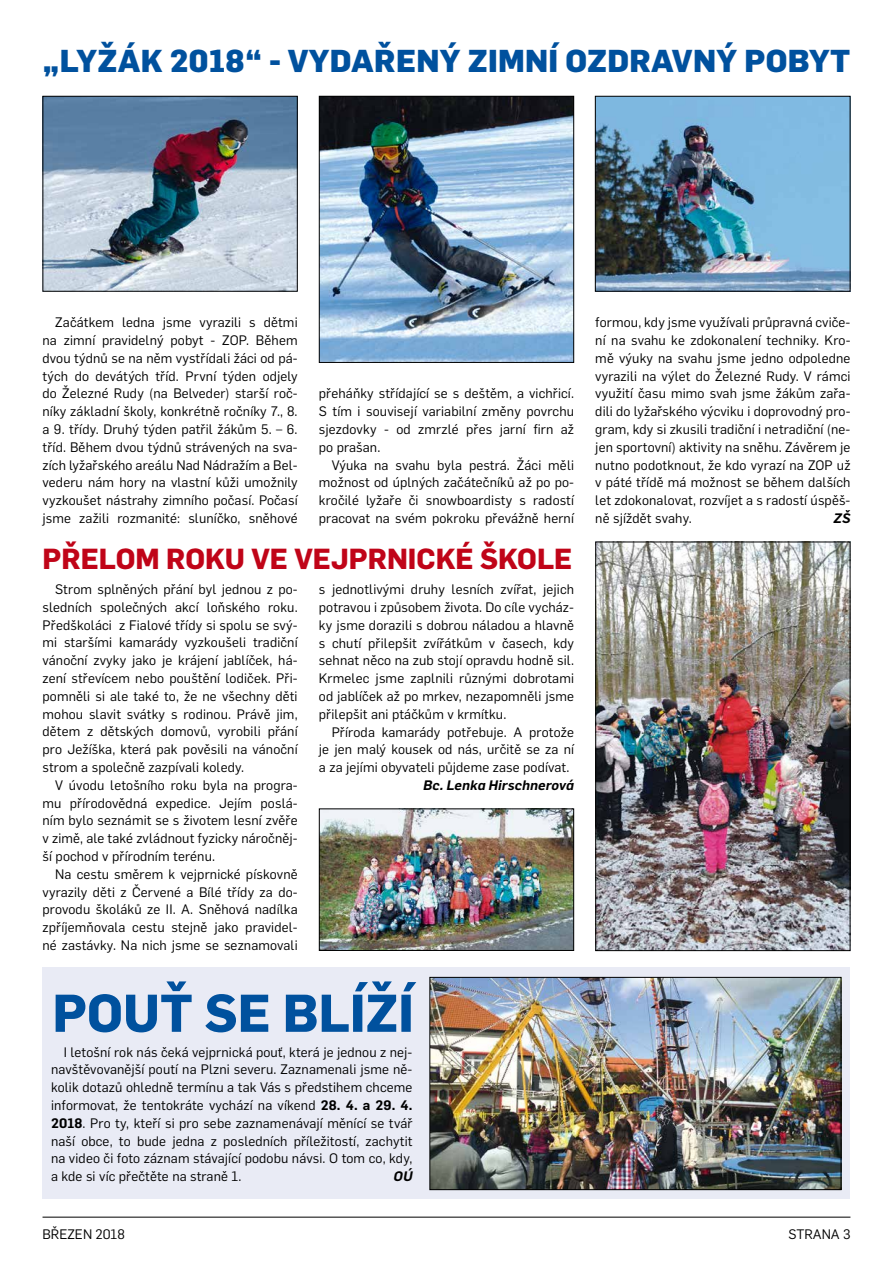
<style>
.page{position:relative;width:893px;height:1263px;background:#fff}
.page>*{position:absolute;margin:0;border:0;box-sizing:border-box;transform-origin:0 0}
.t1{font:700 52.05px "Flama";color:#00519e}
.t2{font:800 31.05px "Flama";letter-spacing:.01em;color:#00519e}
.t3{font:700 28.5px "Flama";color:#c00418}
.t4{font:13.5px/17.9px "Flama";letter-spacing:.01em;color:#000;text-align:justify}
.t5{font:italic 600 13.5px "Flama";letter-spacing:.01em;color:#000}
.s1{font-weight:600}
</style>
<div class="page">
<hr style="left:43px;top:1217px;width:807px;height:1px;background:#000">
<img style="left:321px;top:810px;width:251px;height:139px">
<div style="left:319px;top:808px;width:255px;height:143px;border:1px solid #000"></div>
<img style="left:597px;top:544px;width:251px;height:405px">
<div style="left:595px;top:542px;width:255px;height:409px;border:1px solid #000"></div>
<img style="left:597px;top:98px;width:251px;height:192px">
<div style="left:595px;top:96px;width:255px;height:196px;border:1px solid #000"></div>
<img style="left:321px;top:98px;width:251px;height:263px">
<div style="left:319px;top:96px;width:255px;height:267px;border:1px solid #000"></div>
<img style="left:45px;top:98px;width:251px;height:192px">
<div style="left:43px;top:96px;width:255px;height:196px;border:1px solid #000"></div>
<div style="left:43px;top:968px;width:807px;height:231px;background:#e9ebf5"></div>
<img style="left:431px;top:979px;width:408px;height:209px">
<div style="left:429px;top:977px;width:412px;height:213px;border:1px solid #000"></div>
<h2 class="t2" style="left:43px;top:38px;width:809px">„LYŽÁK 2018“ - VYDAŘENÝ ZIMNÍ OZDRAVNÝ POBYT</h2>
<p class="t4" style="left:43px;top:313px;width:257px;text-indent:13px">Začátkem ledna jsme vyrazili s dětmi na zimní pravidelný pobyt - ZOP. Během dvou týdnů se na něm vystřídali žáci od pá&shy;tých do devátých tříd. První týden odjely do Železné Rudy (na Belveder) starší roč&shy;níky základní školy, konkrétně ročníky 7., 8. a 9. třídy. Druhý týden patřil žákům 5. – 6. tříd. Během dvou týdnů strávených na sva&shy;zích lyžařského areálu Nad Nádražím a Bel&shy;vederu nám hory na vlastní kůži umožnily vyzkoušet nástrahy zimního počasí. Počasí jsme zažili rozmanité: sluníčko, sněhové</p>
<p class="t4" style="left:319px;top:384px;width:257px">přeháňky střídající se s deštěm, a vichřicí.<br>S tím i souvisejí variabilní změny povrchu sjezdovky - od zmrzlé přes jarní firn až po prašan.</p>
<p class="t4" style="left:319px;top:455px;width:257px;text-indent:13px">Výuka na svahu byla pestrá. Žáci měli možnost od úplných začátečníků až po po&shy;kročilé lyžaře či snowboardisty s radostí pracovat na svém pokroku převážně herní</p>
<h3 class="t3" style="left:43px;top:538px;width:531px">PŘELOM ROKU VE VEJPRNICKÉ ŠKOLE</h3>
<p class="t4" style="left:43px;top:579px;width:257px;text-indent:13px">Strom splněných přání byl jednou z po&shy;sledních společných akcí loňského roku.<br>Předškoláci z Fialové třídy si spolu se svý&shy;mi staršími kamarády vyzkoušeli tradiční vánoční zvyky jako je krájení jablíček, há&shy;zení střevícem nebo pouštění lodiček. Při&shy;pomněli si ale také to, že ne všechny děti mohou slavit svátky s rodinou. Právě jim, dětem z dětských domovů, vyrobili přání pro Ježíška, která pak pověsili na vánoční strom a společně zazpívali koledy.</p>
<p class="t4" style="left:43px;top:775px;width:257px;text-indent:13px">V úvodu letošního roku byla na progra&shy;mu přírodovědná expedice. Jejím poslá&shy;ním bylo seznámit se s životem lesní zvěře v zimě, ale také zvládnout fyzicky náročněj&shy;ší pochod v přírodním terénu.</p>
<p class="t4" style="left:43px;top:864px;width:257px;text-indent:13px">Na cestu směrem k vejprnické pískovně vyrazily děti z Červené a Bílé třídy za do&shy;provodu školáků ze II. A. Sněhová nadílka zpříjemňovala cestu stejně jako pravidel&shy;né zastávky. Na nich jsme se seznamovali</p>
<p class="t4" style="left:319px;top:580px;width:257px">s jednotlivými druhy lesních zvířat, jejich potravou i způsobem života. Do cíle vycház&shy;ky jsme dorazili s dobrou náladou a hlavně s chutí přilepšit zvířátkům v časech, kdy sehnat něco na zub stojí opravdu hodně sil.<br>Krmelec jsme zaplnili různými dobrotami od jablíček až po mrkev, nezapomněli jsme přilepšit ani ptáčkům v krmítku.</p>
<p class="t4" style="left:319px;top:722px;width:257px;text-indent:13px">Příroda kamarády potřebuje. A protože je jen malý kousek od nás, určitě se za ní a za jejími obyvateli půjdeme zase podívat.</p>
<p class="t5" style="left:423px;top:775px;width:152px">Bc. Lenka Hirschnerová</p>
<h1 class="t1" style="left:52px;top:975px;width:363px">POUŤ SE BLÍŽÍ</h1>
<p class="t4" style="left:51px;top:1042px;width:363px;text-indent:13px">I letošní rok nás čeká vejprnická pouť, která je jednou z nej&shy;navštěvovanější poutí na Plzni severu. Zaznamenali jsme ně&shy;kolik dotazů ohledně termínu a tak Vás s předstihem chceme informovat, že tentokráte vychází na víkend <span class="s1">28. 4. a 29. 4.<br>2018</span>. Pro ty, kteří si pro sebe zaznamenávají měnící se tvář naší obce, to bude jedna z posledních příležitostí, zachytit na video či foto záznam stávající podobu návsi. O tom co, kdy, a kde si víc přečtěte na straně 1.</p>
<p class="t5" style="left:394px;top:1167px;width:20px">OÚ</p>
<p class="t4" style="left:595px;top:313px;width:257px">formou, kdy jsme využívali průpravná cviče&shy;ní na svahu ke zdokonalení techniky. Kro&shy;mě výuky na svahu jsme jedno odpoledne vyrazili na výlet do Železné Rudy. V rámci využití času mimo svah jsme žákům zařa&shy;dili do lyžařského výcviku i doprovodný pro&shy;gram, kdy si zkusili tradiční i netradiční (ne&shy;jen sportovní) aktivity na sněhu. Závěrem je nutno podotknout, že kdo vyrazí na ZOP už v páté třídě má možnost se během dalších let zdokonalovat, rozvíjet a s radostí úspěš&shy;ně sjíždět svahy.</p>
<p class="t5" style="left:834px;top:508px;width:18px">ZŠ</p>
<p class="t4" style="left:43px;top:1224px;width:84px">BŘEZEN 2018</p>
<p class="t4" style="left:788px;top:1224px;width:63px">STRANA 3</p>
</div>
